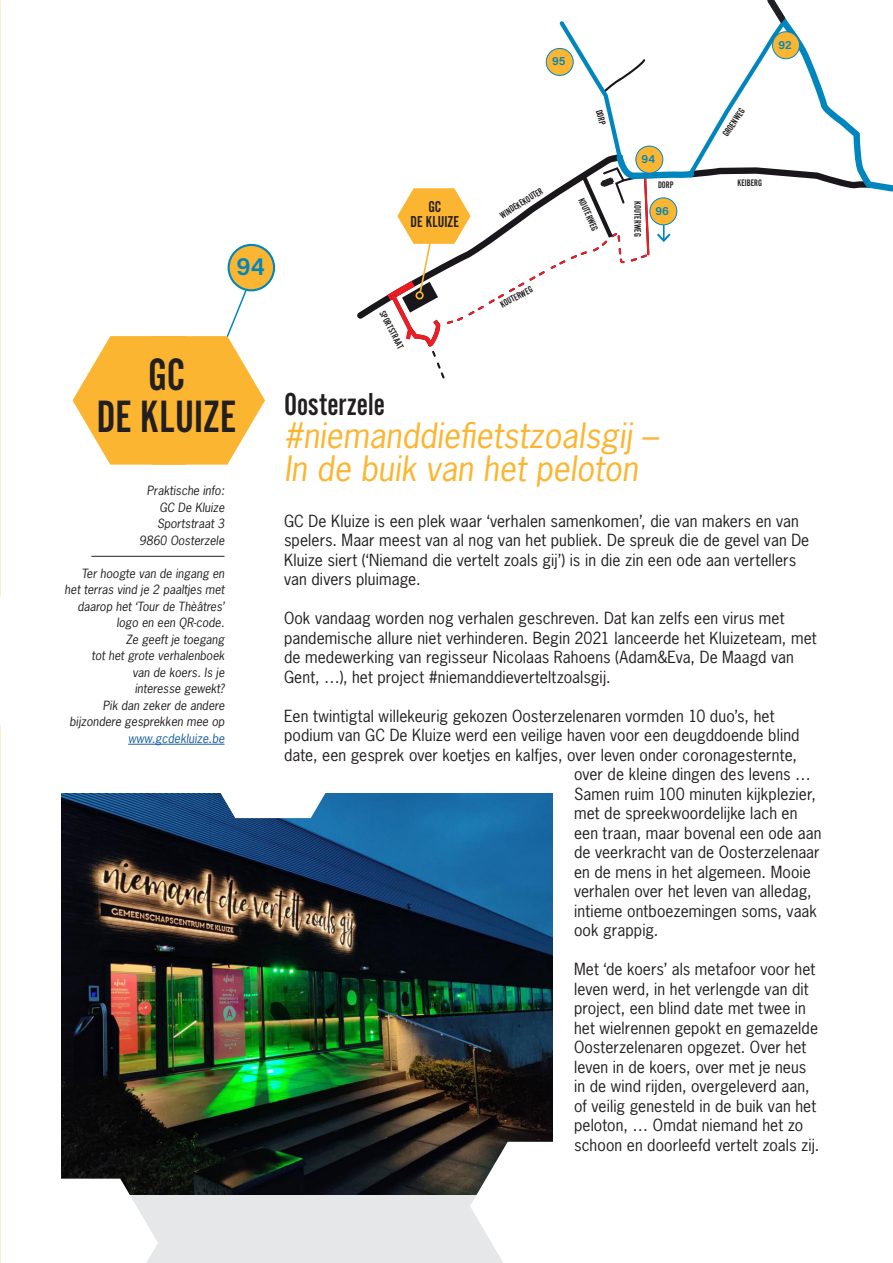
<style>
.page{position:relative;width:893px;height:1263px;background:#fff}
.page>*{position:absolute;margin:0;border:0;box-sizing:border-box;transform-origin:0 0}
.t1{font:47.1px "Alternate Got No 2 D";letter-spacing:.005em;color:#231f20}
.t2{font:italic 33px "News Gothic Std";color:#fcb531}
.t3{font:33px "Alternate Got No 2 D";color:#231f20}
.t4{font:600 25.35px "Acumin Pro";color:#0086bd}
.t5{font:16.35px "Alternate Got No 2 D";letter-spacing:.005em;color:#231f20}
.t6{font:15.75px/19.5px "News Gothic Std";letter-spacing:.005em;color:#231f20}
.t7{font:italic 12px/16.5px "News Gothic Std";color:#231f20;text-align:right}
.t8{font:600 12px "Acumin Pro";color:#0086bd}
.t9{font:9.9px "Alternate Got No 2 D";color:#231f20}
.s1{color:#175d9e}
</style>
<div class="page">
<div style="left:62px;top:793px;width:491px;height:470px;background:#e6e7e9"></div>
<img style="left:62px;top:793px;width:491px;height:401px">
<svg style="left:470px;top:1142px;width:83px;height:121px;background:#e6e5e4"></svg>
<svg style="left:62px;top:1179px;width:96px;height:84px;background:#ededed"></svg>
<svg style="left:198px;top:743px;width:150px;height:75px"></svg>
<hr style="left:128px;top:744px;width:97px;height:1px;background:#175d9e">
<hr style="left:91px;top:556px;width:134px;height:1px;background:#231f20">
<div style="left:229px;top:245px;width:45px;height:45px;background:#fcb531;border-radius:50%"></div>
<div style="left:228px;top:244px;width:47px;height:47px;border:2px solid #0086bd;border-radius:50%"></div>
<svg style="left:357px;top:0;width:536px;height:378px"></svg>
<div style="left:415px;top:291px;width:9px;height:8px;border:2px solid #fcb531;border-radius:50%"></div>
<svg style="left:73px;top:282px;width:192px;height:183px"></svg>
<p class="t4" style="left:236px;top:248px;width:30px">94</p>
<p class="t1" style="left:148px;top:349px;width:39px">GC</p>
<p class="t1" style="left:97px;top:391px;width:141px">DE KLUIZE</p>
<p class="t7" style="left:147px;top:483px;width:79px">Praktische info:</p>
<p class="t7" style="left:159px;top:499px;width:67px">GC De Kluize</p>
<p class="t7" style="left:157px;top:516px;width:69px">Sportstraat 3</p>
<p class="t7" style="left:139px;top:532px;width:87px">9860 Oosterzele</p>
<p class="t7" style="left:81px;top:565px;width:145px">Ter hoogte van de ingang en</p>
<p class="t7" style="left:65px;top:582px;width:161px">het terras vind je 2 paaltjes met daarop het ‘Tour de Thèâtres’ logo en een QR-code.</p>
<p class="t7" style="left:126px;top:631px;width:100px">Ze geeft je toegang</p>
<p class="t7" style="left:91px;top:648px;width:135px">tot het grote verhalenboek</p>
<p class="t7" style="left:132px;top:664px;width:94px">van de koers. Is je</p>
<p class="t7" style="left:135px;top:681px;width:91px">interesse gewekt?</p>
<p class="t7" style="left:70px;top:697px;width:156px">Pik dan zeker de andere bijzondere gesprekken mee op <span class="s1">www.gcdekluize.be</span></p>
<p class="t5" style="left:428px;top:198px;width:14px">GC</p>
<p class="t5" style="left:411px;top:213px;width:50px">DE KLUIZE</p>
<p class="t9" style="left:387px;top:309px;width:43px;rotate:62deg">SPORTSTRAAT</p>
<p class="t8" style="left:552px;top:53px;width:15px">95</p>
<p class="t9" style="left:604px;top:108px;width:17px;rotate:75deg">DORP</p>
<p class="t8" style="left:642px;top:150px;width:15px">94</p>
<p class="t9" style="left:498px;top:211px;width:50px;rotate:-32deg">WINDEKEKOUTER</p>
<p class="t9" style="left:586px;top:196px;width:37px;rotate:66deg">KOUTERWEG</p>
<p class="t9" style="left:643px;top:201px;width:37px;rotate:90deg">KOUTERWEG</p>
<p class="t9" style="left:658px;top:180px;width:17px">DORP</p>
<p class="t8" style="left:656px;top:202px;width:15px">96</p>
<p class="t9" style="left:498px;top:301px;width:37px;rotate:-28deg">KOUTERWEG</p>
<p class="t8" style="left:778px;top:36px;width:15px">92</p>
<p class="t9" style="left:720px;top:133px;width:34px;rotate:-56deg">GROENWEG</p>
<p class="t9" style="left:737px;top:177px;width:26px">KEIBERG</p>
<p class="t3" style="left:284px;top:386px;width:102px">Oosterzele</p>
<p class="t2" style="left:284px;top:414px;width:376px">#niemanddiefietstzoalsgij –</p>
<p class="t2" style="left:284px;top:447px;width:355px">In de buik van het peloton</p>
<p class="t6" style="left:284px;top:511px;width:527px">GC De Kluize is een plek waar ‘verhalen samenkomen’, die van makers en van spelers. Maar meest van al nog van het publiek. De spreuk die de gevel van De Kluize siert (‘Niemand die vertelt zoals gij’) is in die zin een ode aan vertellers van divers pluimage.</p>
<p class="t6" style="left:284px;top:608px;width:534px">Ook vandaag worden nog verhalen geschreven. Dat kan zelfs een virus met pandemische allure niet verhinderen. Begin 2021 lanceerde het Kluizeteam, met de medewerking van regisseur Nicolaas Rahoens (Adam&amp;Eva, De Maagd van Gent, …), het project #niemanddieverteltzoalsgij.</p>
<p class="t6" style="left:284px;top:706px;width:492px">Een twintigtal willekeurig gekozen Oosterzelenaren vormden 10 duo’s, het</p>
<p class="t6" style="left:284px;top:725px;width:517px">podium van GC De Kluize werd een veilige haven voor een deugddoende blind</p>
<p class="t6" style="left:284px;top:745px;width:515px">date, een gesprek over koetjes en kalfjes, over leven onder coronagesternte,</p>
<p class="t6" style="left:574px;top:764px;width:238px">over de kleine dingen des levens …</p>
<p class="t6" style="left:574px;top:784px;width:249px">Samen ruim 100 minuten kijkplezier, met de spreekwoordelijke lach en een traan, maar bovenal een ode aan de veerkracht van de Oosterzelenaar en de mens in het algemeen. Mooie verhalen over het leven van alledag, intieme ontboezemingen soms, vaak ook grappig.</p>
<p class="t6" style="left:574px;top:959px;width:247px">Met ‘de koers’ als metafoor voor het leven werd, in het verlengde van dit project, een blind date met twee in het wielrennen gepokt en gemazelde Oosterzelenaren opgezet. Over het leven in de koers, over met je neus in de wind rijden, overgeleverd aan, of veilig genesteld in de buik van het peloton, … Omdat niemand het zo schoon en doorleefd vertelt zoals zij.</p>
</div>
